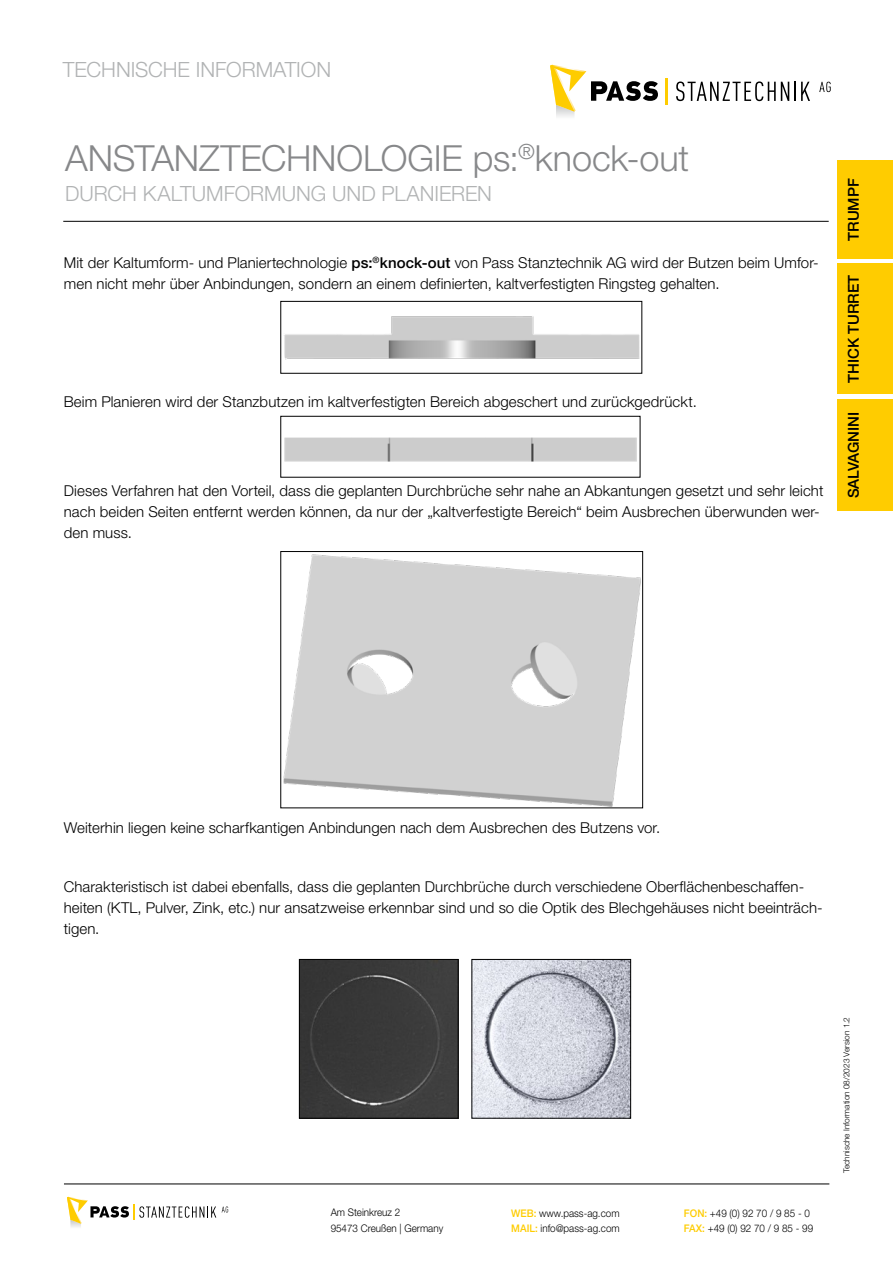
<style>
.page{position:relative;width:893px;height:1263px;background:#fff}
.page>*{position:absolute;margin:0;border:0;box-sizing:border-box;transform-origin:0 0}
.t1{font:300 36px "Helvetica Neue LT Std";letter-spacing:-.005em;color:#87888a}
.t2{font:300 21px "Helvetica Neue LT Std";color:#b1b3b4}
.t3{font:300 15px/21px "Helvetica Neue LT Std";letter-spacing:.005em;color:#000}
.t4{font:500 15px "Helvetica Neue LT Std";color:#000}
.t5{font:300 10.5px/15px "Helvetica Neue LT Std";color:#000;scale:.94 1}
.t6{font:300 8.25px "Helvetica Neue LT Std";color:#000}
.s1{font-weight:500}
.s2{font-weight:500;color:#fecc00}
</style>
<div class="page">
<svg style="left:676px;top:81px;width:134px;height:20px"></svg>
<svg style="left:819px;top:82px;width:12px;height:10px"></svg>
<svg style="left:550px;top:65px;width:108px;height:47px"></svg>
<hr style="left:665px;top:78px;width:3px;height:27px;background:#fecc00">
<svg style="left:222px;top:1206px;width:6px;height:6px"></svg>
<svg style="left:67px;top:1197px;width:149px;height:30px"></svg>
<hr style="left:63px;top:221px;width:766px;height:1px;background:#000">
<hr style="left:64px;top:1184px;width:765px;height:1px;background:#000">
<div style="left:838px;top:161px;width:55px;height:349px;background:#fc0"></div>
<img style="left:284px;top:316px;width:356px;height:44px">
<div style="left:281px;top:301px;width:361px;height:72px;border:1px solid #000"></div>
<img style="left:284px;top:437px;width:353px;height:25px">
<div style="left:281px;top:416px;width:359px;height:61px;border:1px solid #000"></div>
<img style="left:283px;top:554px;width:358px;height:252px">
<div style="left:281px;top:551px;width:362px;height:257px;border:1px solid #000"></div>
<img style="left:474px;top:961px;width:155px;height:155px">
<div style="left:472px;top:959px;width:159px;height:159px;border:1px solid #000"></div>
<div style="left:301px;top:961px;width:155px;height:155px;background:#393939"></div>
<div style="left:299px;top:959px;width:159px;height:159px;border:1px solid #000"></div>
<h2 class="t2" style="left:63px;top:57px;width:270px">TECHNISCHE INFORMATION</h2>
<h1 class="t1" style="left:65px;top:136px;width:626px">ANSTANZTECHNOLOGIE ps:<sup>®</sup>knock-out</h1>
<h2 class="t2" style="left:65px;top:181px;width:429px">DURCH KALTUMFORMUNG UND PLANIEREN</h2>
<p class="t3" style="left:64px;top:252px;width:756px">Mit der Kaltumform- und Planiertechnologie <span class="s1">ps:</span><sup>®</sup><span class="s1">knock-out</span> von Pass Stanztechnik AG wird der Butzen beim Umfor&shy;men nicht mehr über Anbindungen, sondern an einem definierten, kaltverfestigten Ringsteg gehalten.</p>
<p class="t3" style="left:64px;top:391px;width:635px">Beim Planieren wird der Stanzbutzen im kaltverfestigten Bereich abgeschert und zurückgedrückt.</p>
<p class="t3" style="left:64px;top:479px;width:761px">Dieses Verfahren hat den Vorteil, dass die geplanten Durchbrüche sehr nahe an Abkantungen gesetzt und sehr leicht nach beiden Seiten entfernt werden können, da nur der „kaltverfestigte Bereich“ beim Ausbrechen überwunden wer&shy;den muss.</p>
<p class="t4" style="left:844px;top:241px;width:64px;rotate:-90deg">TRUMPF</p>
<p class="t4" style="left:844px;top:383px;width:110px;rotate:-90deg">THICK TURRET</p>
<p class="t4" style="left:844px;top:498px;width:88px;rotate:-90deg">SALVAGNINI</p>
<p class="t3" style="left:64px;top:816px;width:598px">Weiterhin liegen keine scharfkantigen Anbindungen nach dem Ausbrechen des Butzens vor.</p>
<p class="t3" style="left:64px;top:875px;width:760px">Charakteristisch ist dabei ebenfalls, dass die geplanten Durchbrüche durch verschiedene Oberflächenbeschaffen&shy;heiten (KTL, Pulver, Zink, etc.) nur ansatzweise erkennbar sind und so die Optik des Blechgehäuses nicht beeinträch&shy;tigen.</p>
<p class="t5" style="left:331px;top:1205px;width:121px">Am Steinkreuz 2<br>95473 Creußen | Germany</p>
<p class="t5" style="left:511px;top:1205px;width:117px"><span class="s2">WEB:</span> www.pass-ag.com<br><span class="s2">MAIL:</span> info@pass-ag.com</p>
<p class="t5" style="left:684px;top:1205px;width:139px"><span class="s2">FON:</span> +49 (0) 92 70 / 9 85 - 0<br><span class="s2">FAX:</span> +49 (0) 92 70 / 9 85 - 99</p>
<p class="t6" style="left:841px;top:1173px;width:158px;rotate:-90deg">Technische Information 08/2023 Version 1.2</p>
</div>
